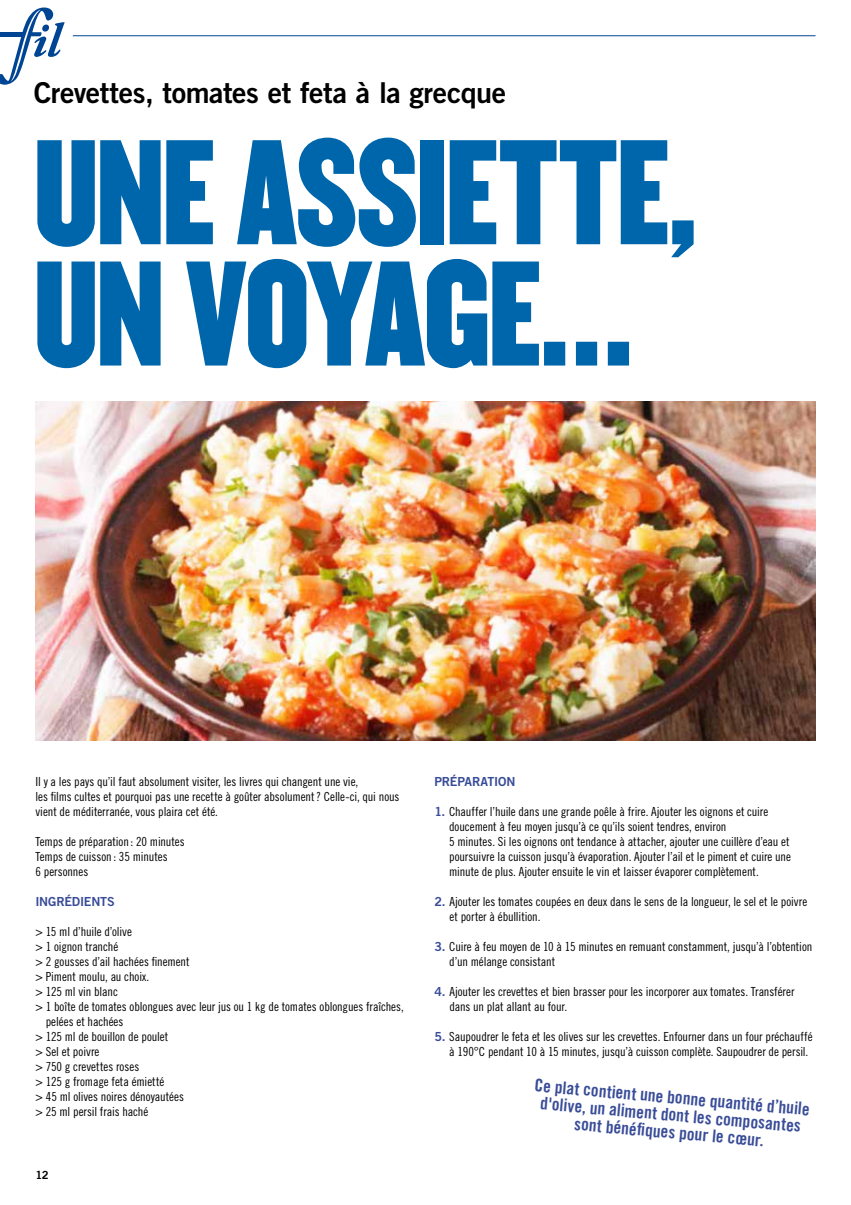
<style>
.page{position:relative;width:851px;height:1205px;background:#fff}
.page>*{position:absolute;margin:0;border:0;box-sizing:border-box;transform-origin:0 0}
.t1{font:130px/121.2px "Champion HTF Middleweight";letter-spacing:-.015em;color:#0066ac;scale:.85 1}
.t2{font:28.75px "Trade Gothic Bold Two";letter-spacing:-.015em;color:#000}
.t3{font:17.5px/17.5px "Trade Gothic Bold Cond Twenty";color:#394c98;text-align:center}
.t4{font:12.5px/15px "Trade Gothic Cond Eighteen";letter-spacing:-.005em;color:#000}
.t5{font:12.5px "Trade Gothic Bold Two";letter-spacing:-.015em;color:#394c98}
.t6{font:11.25px "Trade Gothic LT Std Bd 2";color:#000}
.s1{font-family:"Trade Gothic Bold Two";color:#394c98}
</style>
<div class="page">
<svg style="left:0;top:8px;width:65px;height:77px"></svg>
<hr style="left:73px;top:35px;width:742px;height:1px;background:#004494">
<img style="left:35px;top:401px;width:780px;height:339px">
<h2 class="t2" style="left:34px;top:75px;width:473px">Crevettes, tomates et feta à la grecque</h2>
<h1 class="t1" style="left:34px;top:140px;width:782px">UNE ASSIETTE,<br>UN VOYAGE…</h1>
<p class="t4" style="left:35px;top:773px;width:365px">Il y a les pays qu’il faut absolument visiter, les livres qui changent une vie,<br>les films cultes et pourquoi pas une recette à goûter absolument? Celle-ci, qui nous vient de méditerranée, vous plaira cet été.</p>
<p class="t4" style="left:35px;top:833px;width:151px">Temps de préparation : 20 minutes<br>Temps de cuisson : 35 minutes<br>6 personnes</p>
<p class="t5" style="left:35px;top:893px;width:81px">INGRÉDIENTS</p>
<p class="t4" style="left:35px;top:923px;width:98px">&gt; 15 ml d’huile d’olive</p>
<p class="t4" style="left:35px;top:938px;width:84px">&gt; 1 oignon tranché</p>
<p class="t4" style="left:35px;top:953px;width:156px">&gt; 2 gousses d’ail hachées finement</p>
<p class="t4" style="left:35px;top:968px;width:115px">&gt; Piment moulu, au choix.</p>
<p class="t4" style="left:35px;top:983px;width:84px">&gt; 125 ml vin blanc</p>
<p class="t4" style="left:35px;top:998px;width:370px">&gt; 1 boîte de tomates oblongues avec leur jus ou 1 kg de tomates oblongues fraîches,</p>
<p class="t4" style="left:46px;top:1013px;width:79px">pelées et hachées</p>
<p class="t4" style="left:35px;top:1028px;width:134px">&gt; 125 ml de bouillon de poulet</p>
<p class="t4" style="left:35px;top:1043px;width:65px">&gt; Sel et poivre</p>
<p class="t4" style="left:35px;top:1058px;width:105px">&gt; 750 g crevettes roses</p>
<p class="t4" style="left:35px;top:1073px;width:130px">&gt; 125 g fromage feta émietté</p>
<p class="t4" style="left:35px;top:1088px;width:150px">&gt; 45 ml olives noires dénoyautées</p>
<p class="t4" style="left:35px;top:1103px;width:114px">&gt; 25 ml persil frais haché</p>
<p class="t6" style="left:35px;top:1168px;width:15px">12</p>
<p class="t5" style="left:434px;top:773px;width:82px">PRÉPARATION</p>
<p class="t4" style="left:449px;top:803px;width:343px;text-indent:-15px"><span class="s1">1.</span> Chauffer l’huile dans une grande poêle à frire. Ajouter les oignons et cuire doucement à feu moyen jusqu’à ce qu’ils soient tendres, environ<br>5 minutes. Si les oignons ont tendance à attacher, ajouter une cuillère d’eau et poursuivre la cuisson jusqu’à évaporation. Ajouter l’ail et le piment et cuire une minute de plus. Ajouter ensuite le vin et laisser évaporer complètement.</p>
<p class="t4" style="left:449px;top:893px;width:359px;text-indent:-15px"><span class="s1">2.</span> Ajouter les tomates coupées en deux dans le sens de la longueur, le sel et le poivre et porter à ébullition.</p>
<p class="t4" style="left:449px;top:938px;width:364px;text-indent:-15px"><span class="s1">3.</span> Cuire à feu moyen de 10 à 15 minutes en remuant constamment, jusqu’à l’obtention d’un mélange consistant</p>
<p class="t4" style="left:449px;top:983px;width:346px;text-indent:-15px"><span class="s1">4.</span> Ajouter les crevettes et bien brasser pour les incorporer aux tomates. Transférer dans un plat allant au four.</p>
<p class="t4" style="left:449px;top:1028px;width:365px;text-indent:-15px"><span class="s1">5.</span> Saupoudrer le feta et les olives sur les crevettes. Enfourner dans un four préchauffé à 190°C pendant 10 à 15 minutes, jusqu’à cuisson complète. Saupoudrer de persil.</p>
<h3 class="t3" style="left:535px;top:1076px;width:277px;rotate:5deg">Ce plat contient une bonne quantité d’huile d'olive, un aliment dont les composantes sont bénéfi ques pour le cœur.</h3>
</div>
